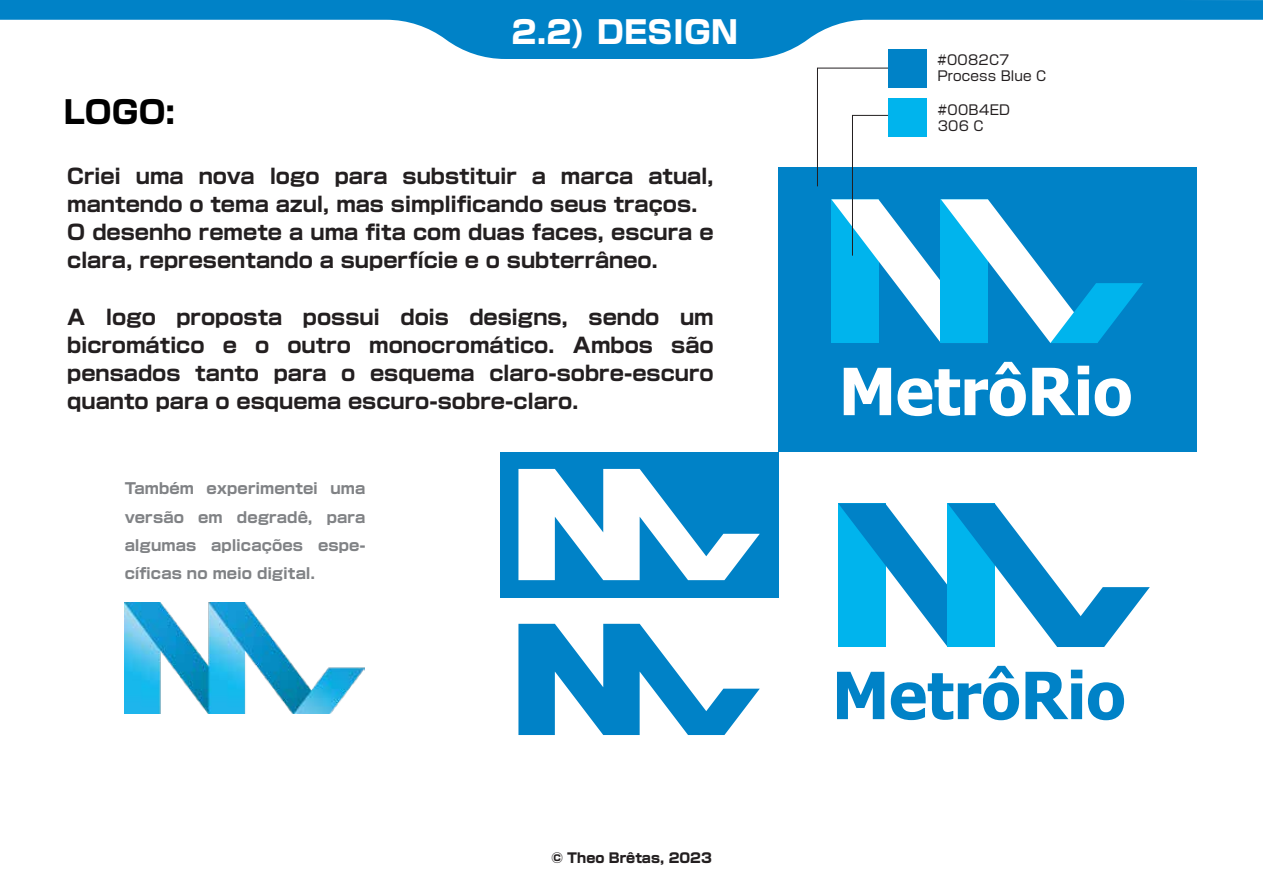
<style>
.page{position:relative;width:1263px;height:893px;background:#fff}
.page>*{position:absolute;margin:0;border:0;box-sizing:border-box;transform-origin:0 0}
.t1{font:700 65.1px "Tahoma";color:#0082c7}
.t2{font:700 65.1px "Tahoma";color:#fff}
.t3{font:800 31.5px "Shin Go Pro";color:#fff}
.t4{font:800 31.5px "Shin Go Pro";color:#000}
.t5{font:700 20.7px/28px "Shin Go Pro";color:#231f20}
.t6{font:700 15px/28px "Shin Go Pro";letter-spacing:.005em;color:#808285;text-align:justify}
.t7{font:13.5px/16.2px "Shin Go Pro";letter-spacing:.015em;color:#231f20}
.t8{font:800 13.5px "Shin Go Pro";color:#231f20}
</style>
<div class="page">
<svg style="left:0;top:0;width:1263px;height:59px;fill:#0082c7"></svg>
<div style="left:778px;top:168px;width:418px;height:284px;background:#0082c7"></div>
<div style="left:500px;top:452px;width:278px;height:146px;background:#0082c7"></div>
<div style="left:888px;top:49px;width:38px;height:38px;background:#0082c7"></div>
<img style="left:125px;top:602px;width:240px;height:111px">
<svg style="left:518px;top:469px;width:242px;height:111px"></svg>
<svg style="left:518px;top:624px;width:242px;height:111px"></svg>
<svg style="left:838px;top:503px;width:312px;height:144px"></svg>
<svg style="left:817px;top:67px;width:326px;height:276px"></svg>
<h2 class="t4" style="left:64px;top:87px;width:113px">LOGO:</h2>
<h2 class="t3" style="left:512px;top:7px;width:228px">2.2) DESIGN</h2>
<p class="t5" style="left:67px;top:160px;width:648px">Criei uma nova logo para substituir a marca atual, mantendo o tema azul, mas simplificando seus traços.<br>O desenho remete a uma fita com duas faces, escura e clara, representando a superfície e o subterrâneo.</p>
<p class="t5" style="left:67px;top:301px;width:648px;text-align:justify">A logo proposta possui dois designs, sendo um bicromático e o outro monocromático. Ambos são pensados tanto para o esquema claro-sobre-escuro quanto para o esquema escuro-sobre-claro.</p>
<p class="t6" style="left:125px;top:473px;width:242px">Também experimentei uma versão em degradê, para algumas aplicações espe&shy;cíficas no meio digital.</p>
<p class="t8" style="left:551px;top:847px;width:162px">© Theo Brêtas, 2023</p>
<p class="t7" style="left:937px;top:50px;width:110px">#0082C7<br>Process Blue C</p>
<p class="t7" style="left:938px;top:100px;width:74px">#00B4ED<br>306 C</p>
<h1 class="t2" style="left:839px;top:346px;width:295px">MetrôRio</h1>
<h1 class="t1" style="left:832px;top:650px;width:295px">MetrôRio</h1>
</div>
